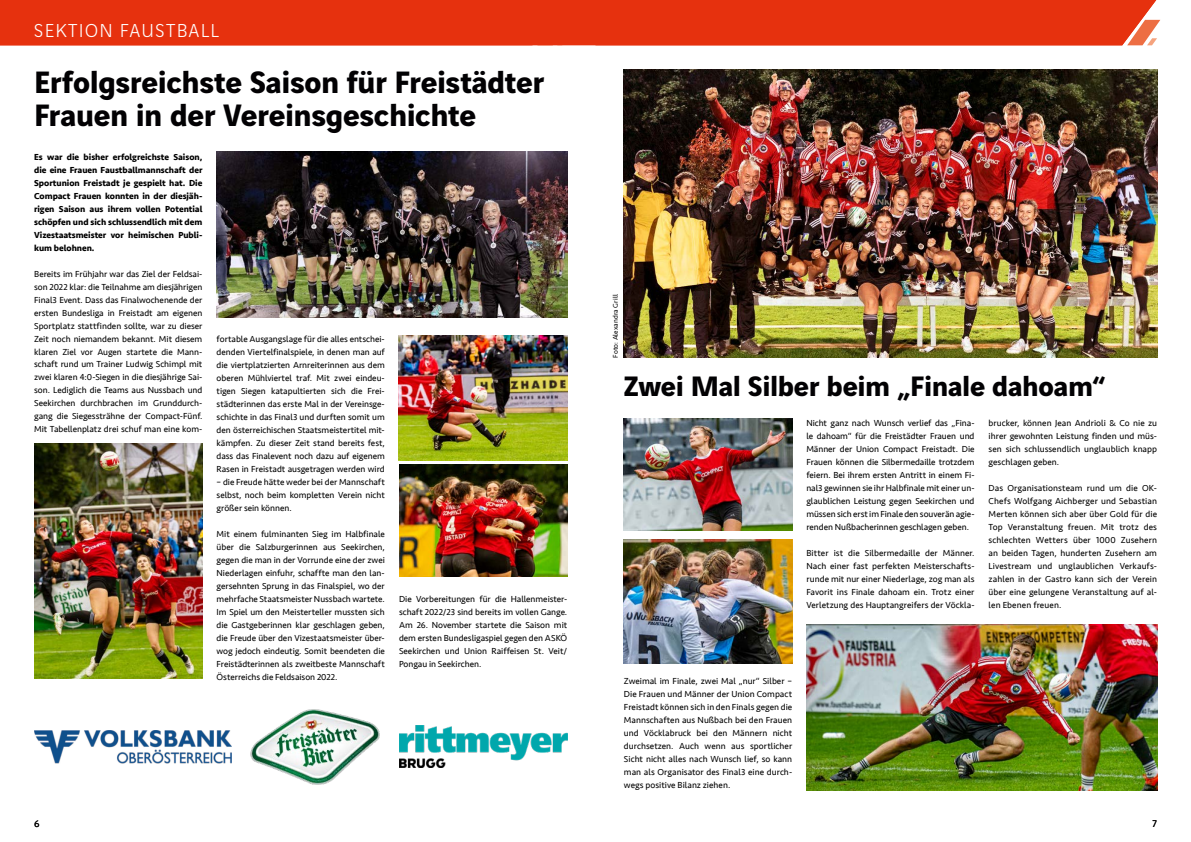
<style>
.page{position:relative;width:1191px;height:842px;background:#fff}
.page>*{position:absolute;margin:0;border:0;box-sizing:border-box;transform-origin:0 0}
.t1{font:700 33px/33px "Vinci Sans";letter-spacing:-.01em;color:#020103}
.t2{font:700 30px "Vinci Sans";letter-spacing:-.015em;color:#020103}
.t3{font:300 20px "Vinci Sans";letter-spacing:.07em;color:#fff}
.t4{font:10px "Seravek";color:#000}
.t5{font:9px/13px "Seravek";color:#000;text-align:justify}
.t6{font:700 9px/13px "Seravek";color:#000;text-align:justify}
.t7{font:7px "Seravek";letter-spacing:.01em;color:#000}
</style>
<div class="page">
<img style="left:34px;top:444px;width:168px;height:234px">
<img style="left:399px;top:335px;width:168px;height:126px">
<img style="left:399px;top:465px;width:168px;height:112px">
<img style="left:216px;top:151px;width:351px;height:167px">
<img style="left:250px;top:709px;width:130px;height:76px">
<img style="left:624px;top:69px;width:533px;height:289px">
<img style="left:624px;top:418px;width:168px;height:112px">
<img style="left:806px;top:624px;width:351px;height:167px">
<img style="left:624px;top:539px;width:168px;height:125px">
<div style="left:0;top:0;width:1156px;height:45px;background:#e6310e"></div>
<img style="left:399px;top:726px;width:168px;height:41px">
<img style="left:34px;top:730px;width:198px;height:34px">
<h3 class="t3" style="left:34px;top:16px;width:186px">SEKTION FAUSTBALL</h3>
<h1 class="t1" style="left:34px;top:63px;width:512px">Erfolgsreichste Saison für Freistädter<br>Frauen in der Vereinsgeschichte</h1>
<p class="t6" style="left:34px;top:150px;width:170px">Es war die bisher erfolgreichste Saison, die eine Frauen Faustballmannschaft der Sportunion Freistadt je gespielt hat. Die Compact Frauen konnten in der diesjäh&shy;rigen Saison aus ihrem vollen Potential schöpfen und sich schlussendlich mit dem Vizestaatsmeister vor heimischen Publi&shy;kum belohnen.</p>
<p class="t5" style="left:34px;top:267px;width:170px">Bereits im Frühjahr war das Ziel der Feldsai&shy;son 2022 klar: die Teilnahme am diesjährigen Final3 Event. Dass das Finalwochenende der ersten Bundesliga in Freistadt am eigenen Sportplatz stattfinden sollte, war zu dieser Zeit noch niemandem bekannt. Mit diesem klaren Ziel vor Augen startete die Mann&shy;schaft rund um Trainer Ludwig Schimpl mit zwei klaren 4:0-Siegen in die diesjährige Sai&shy;son. Lediglich die Teams aus Nussbach und Seekirchen durchbrachen im Grunddurch&shy;gang die Siegessträhne der Compact-Fünf.<br>Mit Tabellenplatz drei schuf man eine kom-</p>
<p class="t5" style="left:217px;top:332px;width:170px">fortable Ausgangslage für die alles entschei&shy;denden Viertelfinalspiele, in denen man auf die viertplatzierten Arnreiterinnen aus dem oberen Mühlviertel traf. Mit zwei eindeu&shy;tigen Siegen katapultierten sich die Frei&shy;städterinnen das erste Mal in der Vereinsge&shy;schichte in das Final3 und durften somit um den österreichischen Staatsmeistertitel mit&shy;kämpfen. Zu dieser Zeit stand bereits fest, dass das Finalevent noch dazu auf eigenem Rasen in Freistadt ausgetragen werden wird</p>
<p class="t5" style="left:217px;top:475px;width:170px">– die Freude hätte weder bei der Mannschaft selbst, noch beim kompletten Verein nicht größer sein können.</p>
<p class="t5" style="left:217px;top:527px;width:170px">Mit einem fulminanten Sieg im Halbfinale über die Salzburgerinnen aus Seekirchen, gegen die man in der Vorrunde eine der zwei Niederlagen einfuhr, schaffte man den lan&shy;gersehnten Sprung in das Finalspiel, wo der mehrfache Staatsmeister Nussbach wartete.<br>Im Spiel um den Meisterteller mussten sich die Gastgeberinnen klar geschlagen geben, die Freude über den Vizestaatsmeister über&shy;wog jedoch eindeutig. Somit beendeten die Freistädterinnen als zweitbeste Mannschaft Österreichs die Feldsaison 2022.</p>
<p class="t5" style="left:399px;top:592px;width:170px">Die Vorbereitungen für die Hallenmeister&shy;schaft 2022/23 sind bereits im vollen Gange.<br>Am 26. November startete die Saison mit dem ersten Bundesligaspiel gegen den ASKÖ Seekirchen und Union Raiffeisen St. Veit/ Pongau in Seekirchen.</p>
<p class="t7" style="left:610px;top:358px;width:65px;rotate:-90deg">Foto: Alexandra Grill</p>
<h2 class="t2" style="left:624px;top:362px;width:483px">Zwei Mal Silber beim „Finale dahoam“</h2>
<p class="t5" style="left:806px;top:417px;width:170px">Nicht ganz nach Wunsch verlief das „Fina&shy;le dahoam“ für die Freistädter Frauen und Männer der Union Compact Freistadt. Die Frauen können die Silbermedaille trotzdem feiern. Bei ihrem ersten Antritt in einem Fi&shy;nal3 gewinnen sie ihr Halbfinale mit einer un&shy;glaublichen Leistung gegen Seekirchen und müssen sich erst im Finale den souverän agie&shy;renden Nußbacherinnen geschlagen geben.</p>
<p class="t5" style="left:806px;top:547px;width:170px">Bitter ist die Silbermedaille der Männer.<br>Nach einer fast perfekten Meisterschafts&shy;runde mit nur einer Niederlage, zog man als Favorit ins Finale dahoam ein. Trotz einer Verletzung des Hauptangreifers der Vöckla-</p>
<p class="t5" style="left:988px;top:417px;width:170px">brucker, können Jean Andrioli &amp; Co nie zu ihrer gewohnten Leistung finden und müs&shy;sen sich schlussendlich unglaublich knapp geschlagen geben.</p>
<p class="t5" style="left:988px;top:482px;width:170px">Das Organisationsteam rund um die OK-Chefs Wolfgang Aichberger und Sebastian Merten können sich aber über Gold für die Top Veranstaltung freuen. Mit trotz des schlechten Wetters über 1000 Zusehern an beiden Tagen, hunderten Zusehern am Livestream und unglaublichen Verkaufs&shy;zahlen in der Gastro kann sich der Verein über eine gelungene Veranstaltung auf al&shy;len Ebenen freuen.</p>
<p class="t5" style="left:624px;top:675px;width:170px">Zweimal im Finale, zwei Mal „nur“ Silber – Die Frauen und Männer der Union Compact Freistadt können sich in den Finals gegen die Mannschaften aus Nußbach bei den Frauen und Vöcklabruck bei den Männern nicht durchsetzen. Auch wenn aus sportlicher Sicht nicht alles nach Wunsch lief, so kann man als Organisator des Final3 eine durch&shy;wegs positive Bilanz ziehen.</p>
<p class="t4" style="left:34px;top:816px;width:7px">6</p>
<p class="t4" style="left:1152px;top:816px;width:6px">7</p>
</div>
